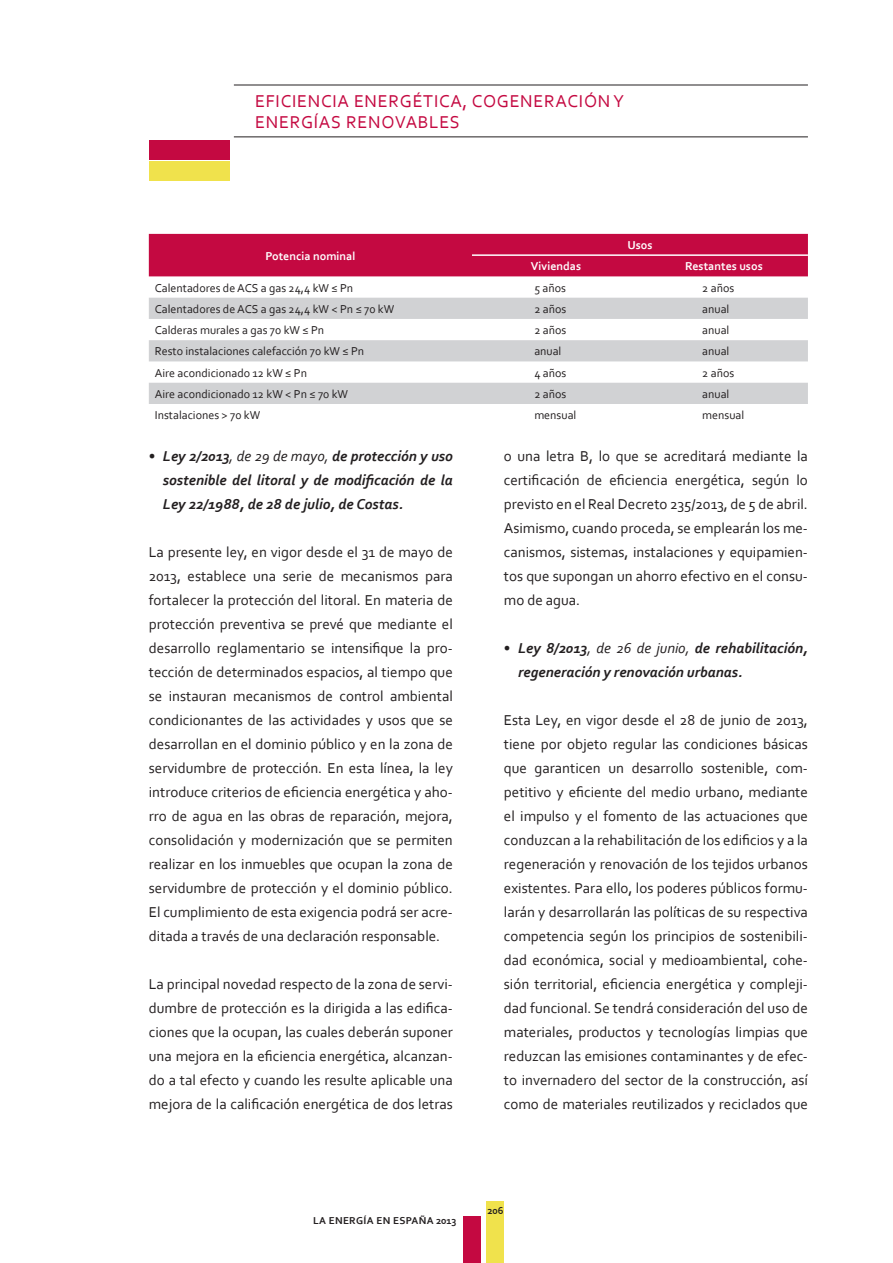
<style>
.page{position:relative;width:893px;height:1263px;background:#fff}
.page>*{position:absolute;margin:0;border:0;box-sizing:border-box;transform-origin:0 0}
.t1{font:18px/21.6px "Corbel";letter-spacing:.04em;color:#c40941}
.textogeneral{font:15px/24px "Corbel";color:#231f20;text-align:justify}
.textogeneral-2{font:italic 700 15px/24px "Corbel";color:#231f20}
.tablatexto{font:12px "Corbel";color:#231f20}
.tablatexto-2{font:700 12px "Corbel";color:#fff}
.t2{font:700 10.5px "Corbel";letter-spacing:.03em;color:#231f20}
.s1{font-weight:400;font-style:normal}
.s2{font-weight:400}
</style>
<div class="page">
<hr style="left:234px;top:85px;width:574px;height:1px;background:#231f20">
<hr style="left:234px;top:136px;width:574px;height:1px;background:#231f20">
<div style="left:149px;top:140px;width:81px;height:19px;background:#c40941"></div>
<div style="left:149px;top:162px;width:81px;height:19px;background:#f0e24c"></div>
<div style="left:463px;top:1216px;width:17px;height:47px;background:#c40941"></div>
<div style="left:487px;top:1201px;width:17px;height:62px;background:#f0e24c"></div>
<div style="left:149px;top:234px;width:659px;height:42px;background:#c40941"></div>
<svg style="left:149px;top:298px;width:659px;height:106px;fill:#d1d2d4"></svg>
<hr style="left:472px;top:254px;width:168px;height:2px;background:#fff">
<hr style="left:640px;top:254px;width:168px;height:2px;background:#fff">
<p class="t1" style="left:255px;top:89px;width:370px">EFICIENCIA ENERGÉTICA, COGENERACIÓN Y<br>ENERGÍAS RENOVABLES</p>
<p class="tablatexto-2" style="left:265px;top:248px;width:92px">Potencia nominal</p>
<p class="tablatexto-2" style="left:627px;top:238px;width:27px">Usos</p>
<p class="tablatexto-2" style="left:531px;top:259px;width:52px">Viviendas</p>
<p class="tablatexto-2" style="left:685px;top:259px;width:79px">Restantes usos</p>
<p class="tablatexto" style="left:155px;top:280px;width:200px">Calentadores de ACS a gas 24,4 kW ≤ Pn</p>
<p class="tablatexto" style="left:534px;top:280px;width:33px">5 años</p>
<p class="tablatexto" style="left:702px;top:280px;width:33px">2 años</p>
<p class="tablatexto" style="left:155px;top:301px;width:241px">Calentadores de ACS a gas 24,4 kW &lt; Pn ≤ 70 kW</p>
<p class="tablatexto" style="left:534px;top:301px;width:33px">2 años</p>
<p class="tablatexto" style="left:702px;top:301px;width:29px">anual</p>
<p class="tablatexto" style="left:155px;top:323px;width:171px">Calderas murales a gas 70 kW ≤ Pn</p>
<p class="tablatexto" style="left:534px;top:323px;width:33px">2 años</p>
<p class="tablatexto" style="left:702px;top:323px;width:29px">anual</p>
<p class="tablatexto" style="left:155px;top:344px;width:211px">Resto instalaciones calefacción 70 kW ≤ Pn</p>
<p class="tablatexto" style="left:534px;top:344px;width:29px">anual</p>
<p class="tablatexto" style="left:702px;top:344px;width:29px">anual</p>
<p class="tablatexto" style="left:155px;top:365px;width:154px">Aire acondicionado 12 kW ≤ Pn</p>
<p class="tablatexto" style="left:534px;top:365px;width:34px">4 años</p>
<p class="tablatexto" style="left:702px;top:365px;width:33px">2 años</p>
<p class="tablatexto" style="left:155px;top:386px;width:195px">Aire acondicionado 12 kW &lt; Pn ≤ 70 kW</p>
<p class="tablatexto" style="left:534px;top:386px;width:33px">2 años</p>
<p class="tablatexto" style="left:702px;top:386px;width:29px">anual</p>
<p class="tablatexto" style="left:155px;top:408px;width:107px">Instalaciones &gt; 70 kW</p>
<p class="tablatexto" style="left:534px;top:408px;width:43px">mensual</p>
<p class="tablatexto" style="left:702px;top:408px;width:43px">mensual</p>
<p class="textogeneral-2" style="left:163px;top:444px;width:291px;text-align:justify;text-indent:-14px"><span class="s1">•</span> Ley 2/2013<span class="s2">, de 29 de mayo,</span> de protección y uso sostenible del litoral y de modificación de la Ley 22/1988, de 28 de julio, de Costas.</p>
<p class="textogeneral" style="left:149px;top:540px;width:306px">La presente ley, en vigor desde el 31 de mayo de 2013, establece una serie de mecanismos para fortalecer la protección del litoral. En materia de protección preventiva se prevé que mediante el desarrollo reglamentario se intensifique la pro&shy;tección de determinados espacios, al tiempo que se instauran mecanismos de control ambiental condicionantes de las actividades y usos que se desarrollan en el dominio público y en la zona de servidumbre de protección. En esta línea, la ley introduce criterios de eficiencia energética y aho&shy;rro de agua en las obras de reparación, mejora, consolidación y modernización que se permiten realizar en los inmuebles que ocupan la zona de servidumbre de protección y el dominio público.<br>El cumplimiento de esta exigencia podrá ser acre&shy;ditada a través de una declaración responsable.</p>
<p class="textogeneral" style="left:149px;top:972px;width:306px">La principal novedad respecto de la zona de servi&shy;dumbre de protección es la dirigida a las edifica&shy;ciones que la ocupan, las cuales deberán suponer una mejora en la eficiencia energética, alcanzan&shy;do a tal efecto y cuando les resulte aplicable una mejora de la calificación energética de dos letras</p>
<p class="textogeneral" style="left:504px;top:444px;width:306px">o una letra B, lo que se acreditará mediante la certificación de eficiencia energética, según lo previsto en el Real Decreto 235/2013, de 5 de abril.<br>Asimismo, cuando proceda, se emplearán los me&shy;canismos, sistemas, instalaciones y equipamien&shy;tos que supongan un ahorro efectivo en el consu&shy;mo de agua.</p>
<p class="textogeneral-2" style="left:518px;top:636px;width:291px;text-indent:-14px"><span class="s1">•</span> Ley 8/2013<span class="s2">, de 26 de junio,</span> de rehabilitación, regeneración y renovación urbanas.</p>
<p class="textogeneral" style="left:504px;top:708px;width:306px">Esta Ley, en vigor desde el 28 de junio de 2013, tiene por objeto regular las condiciones básicas que garanticen un desarrollo sostenible, com&shy;petitivo y eficiente del medio urbano, mediante el impulso y el fomento de las actuaciones que conduzcan a la rehabilitación de los edificios y a la regeneración y renovación de los tejidos urbanos existentes. Para ello, los poderes públicos formu&shy;larán y desarrollarán las políticas de su respectiva competencia según los principios de sostenibili&shy;dad económica, social y medioambiental, cohe&shy;sión territorial, eficiencia energética y compleji&shy;dad funcional. Se tendrá consideración del uso de materiales, productos y tecnologías limpias que reduzcan las emisiones contaminantes y de efec&shy;to invernadero del sector de la construcción, así como de materiales reutilizados y reciclados que</p>
<p class="t2" style="left:313px;top:1214px;width:145px">LA ENERGÍA EN ESPAÑA 2013</p>
<p class="t2" style="left:487px;top:1204px;width:18px">206</p>
</div>
